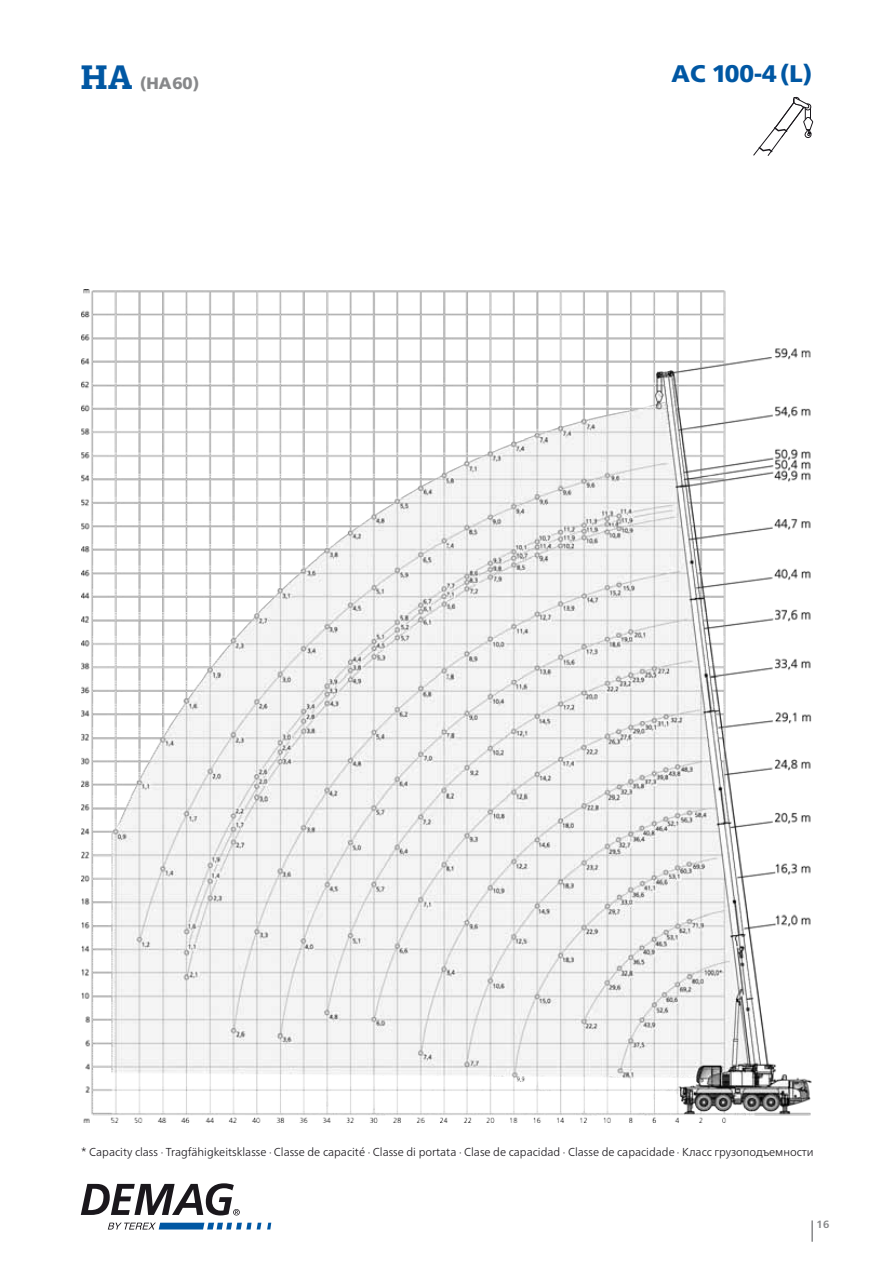
<style>
.page{position:relative;width:893px;height:1263px;background:#fff}
.page>*{position:absolute;margin:0;border:0;box-sizing:border-box;transform-origin:0 0}
.t1{font:600 33px "Produkt";color:#0057a3}
.t2{font:900 24px "Frutiger Neue LTW1 G";color:#0057a3}
.t3{font:900 16.5px "Frutiger Neue LTW1 G";color:#87888a}
.t4{font:300 11.55px "Frutiger Neue LTW1 G";color:#1a171c}
.t5{font:700 10.5px "Frutiger Neue LTW1 G";color:#87888a}
</style>
<div class="page">
<hr style="left:811px;top:1220px;width:2px;height:22px;background:#87888a">
<svg style="left:81px;top:1183px;width:159px;height:32px"></svg>
<svg style="left:108px;top:1222px;width:163px;height:7px"></svg>
<img style="left:82px;top:289px;width:730px;height:833px">
<svg style="left:753px;top:97px;width:60px;height:59px"></svg>
<h1 class="t1" style="left:81px;top:53px;width:53px">HA</h1>
<h2 class="t2" style="left:672px;top:56px;width:142px">AC 100-4 (L)</h2>
<h3 class="t3" style="left:140px;top:70px;width:61px">(HA60)</h3>
<p class="t4" style="left:81px;top:1144px;width:734px">* Capacity class · Tragfähigkeitsklasse · Classe de capacité · Classe di portata · Clase de capacidad · Classe de capacidade · Класс грузоподъемности</p>
<p class="t5" style="left:816px;top:1217px;width:14px">16</p>
</div>
